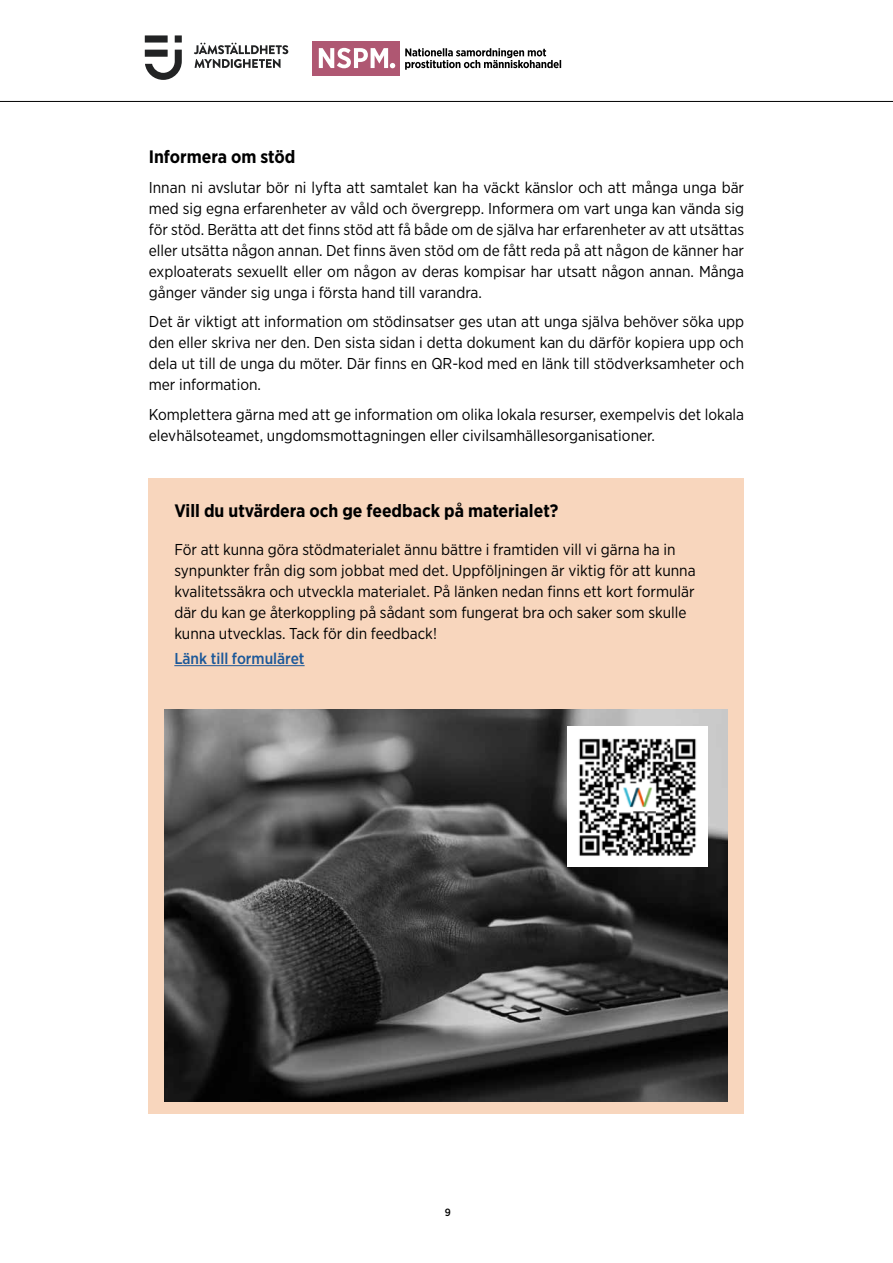
<style>
.page{position:relative;width:893px;height:1263px;background:#fff}
.page>*{position:absolute;margin:0;border:0;box-sizing:border-box;transform-origin:0 0}
.Rubrik_2{font:700 18px "Gotham Narrow";color:#000}
.Brödtext_Gotham_Narrow{font:15.75px/21px "Gotham Narrow";color:#000;text-align:justify}
.Brödtext_Gotham_Narrow-2{font:500 15.75px "Gotham Narrow";color:#1b5899}
.t1{font:500 10.5px "Gotham Narrow";color:#000}
</style>
<div class="page">
<hr style="left:0;top:101px;width:893px;height:1px;background:#000">
<div style="left:175px;top:35px;width:7px;height:8px;background:#222324"></div>
<svg style="left:145px;top:50px;width:37px;height:30px"></svg>
<div style="left:145px;top:35px;width:23px;height:8px;background:#222324"></div>
<svg style="left:194px;top:43px;width:94px;height:25px"></svg>
<svg style="left:405px;top:48px;width:156px;height:22px"></svg>
<div style="left:312px;top:41px;width:88px;height:34px;background:#af5772"></div>
<svg style="left:319px;top:48px;width:76px;height:20px"></svg>
<div style="left:149px;top:478px;width:595px;height:636px;background:#f8d6bd"></div>
<hr style="left:174px;top:665px;width:131px;height:1px;background:#1b5899">
<img style="left:164px;top:709px;width:563px;height:392px">
<img style="left:568px;top:727px;width:140px;height:140px">
<p class="Rubrik_2" style="left:149px;top:145px;width:148px">Informera om stöd</p>
<p class="Brödtext_Gotham_Narrow" style="left:149px;top:176px;width:597px">Innan ni avslutar bör ni lyfta att samtalet kan ha väckt känslor och att många unga bär med sig egna erfarenheter av våld och övergrepp. Informera om vart unga kan vända sig för stöd. Berätta att det finns stöd att få både om de själva har erfarenheter av att utsättas eller utsätta någon annan. Det finns även stöd om de fått reda på att någon de känner har exploaterats sexuellt eller om någon av deras kompisar har utsatt någon annan. Många gånger vänder sig unga i första hand till varandra.</p>
<p class="Brödtext_Gotham_Narrow" style="left:149px;top:311px;width:597px">Det är viktigt att information om stödinsatser ges utan att unga själva behöver söka upp den eller skriva ner den. Den sista sidan i detta dokument kan du därför kopiera upp och dela ut till de unga du möter. Där finns en QR-kod med en länk till stödverksamheter och mer information.</p>
<p class="Brödtext_Gotham_Narrow" style="left:149px;top:403px;width:597px">Komplettera gärna med att ge information om olika lokala resurser, exempelvis det lokala elevhälsoteamet, ungdomsmottagningen eller civilsamhällesorganisationer.</p>
<p class="Rubrik_2" style="left:174px;top:499px;width:386px">Vill du utvärdera och ge feedback på materialet?</p>
<p class="Brödtext_Gotham_Narrow" style="left:174px;top:538px;width:523px;text-align:left">För att kunna göra stödmaterialet ännu bättre i framtiden vill vi gärna ha in synpunkter från dig som jobbat med det. Uppföljningen är viktig för att kunna kvalitetssäkra och utveckla materialet. På länken nedan finns ett kort formulär där du kan ge återkoppling på sådant som fungerat bra och saker som skulle kunna utvecklas. Tack för din feedback!</p>
<p class="Brödtext_Gotham_Narrow-2" style="left:174px;top:648px;width:132px">Länk till formuläret</p>
<p class="t1" style="left:445px;top:1205px;width:8px">9</p>
</div>
